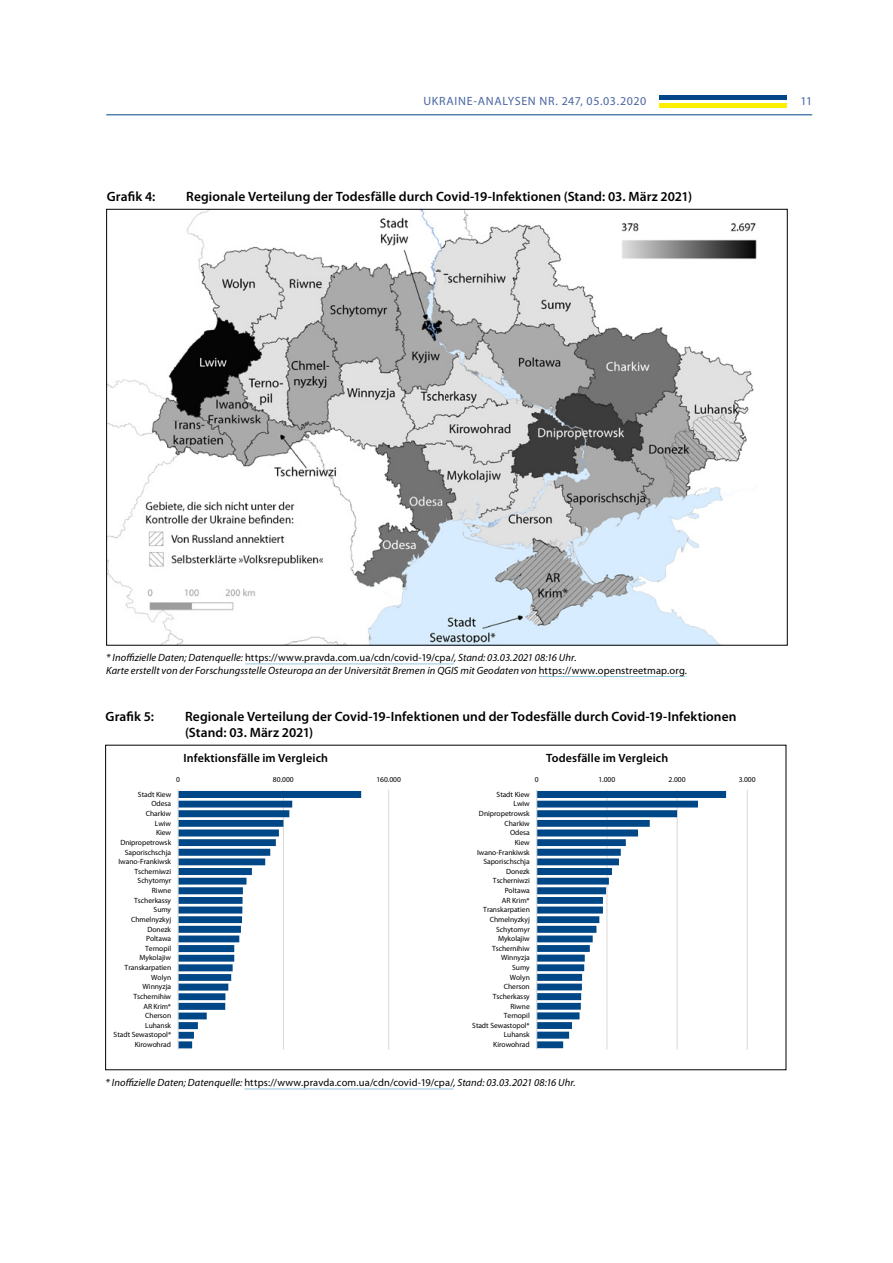
<style>
.page{position:relative;width:893px;height:1263px;background:#fff}
.page>*{position:absolute;margin:0;border:0;box-sizing:border-box;transform-origin:0 0}
.t1{font:600 13.5px/16.2px "Myriad Pro";letter-spacing:.005em;color:#000}
.t2{font:600 12px "Myriad Pro";letter-spacing:.01em;color:#000}
.t3{font:12px "Myriad Pro";letter-spacing:.05em;color:#4a65a1}
.t4{font:italic 10.5px/12.6px "Myriad Pro";letter-spacing:.01em;color:#000}
.t5{font:7.5px/9.6px "Myriad Pro";color:#000;text-align:right}
.s1{font-style:normal}
</style>
<div class="page">
<div style="left:659px;top:103px;width:128px;height:5px;background:#fcf000"></div>
<hr style="left:659px;top:96px;width:128px;height:4px;background:#004688">
<hr style="left:106px;top:114px;width:706px;height:1px;background:#004688">
<img style="left:108px;top:211px;width:649px;height:432px">
<hr style="left:245px;top:664px;width:209px;height:1px;background:#94c7de">
<hr style="left:539px;top:676px;width:146px;height:1px;background:#94c7de">
<hr style="left:283px;top:790px;width:1px;height:260px;background:#d9d9d9">
<hr style="left:388px;top:790px;width:1px;height:260px;background:#d9d9d9">
<svg style="left:179px;top:791px;width:182px;height:257px"></svg>
<hr style="left:177px;top:790px;width:2px;height:260px;background:#d9d9d9">
<hr style="left:607px;top:790px;width:1px;height:259px;background:#d9d9d9">
<hr style="left:677px;top:790px;width:1px;height:259px;background:#d9d9d9">
<hr style="left:747px;top:790px;width:1px;height:259px;background:#d9d9d9">
<svg style="left:537px;top:791px;width:189px;height:257px"></svg>
<hr style="left:536px;top:790px;width:1px;height:259px;background:#d9d9d9">
<hr style="left:244px;top:1089px;width:209px;height:1px;background:#94c7de">
<h2 class="t3" style="left:423px;top:94px;width:224px">UKRAINE-ANALYSEN NR. 247, 05.03.2020</h2>
<h2 class="t3" style="left:800px;top:94px;width:13px">11</h2>
<h1 class="t1" style="left:107px;top:188px;width:50px">Grafik 4:</h1>
<h1 class="t1" style="left:186px;top:188px;width:507px">Regionale Verteilung der Todesfälle durch Covid-19-Infektionen (Stand: 03. März 2021)</h1>
<p class="t4" style="left:106px;top:651px;width:582px">* Inoffizielle Daten; Datenquelle: <span class="s1">https://www.pravda.com.ua/cdn/covid-19/cpa/</span>, Stand: 03.03.2021 08:16 Uhr.<br>Karte erstellt von der Forschungsstelle Osteuropa an der Universität Bremen in QGIS mit Geodaten von <span class="s1">https://www.openstreetmap.org</span>.</p>
<h1 class="t1" style="left:106px;top:708px;width:50px">Grafik 5:</h1>
<h1 class="t1" style="left:185px;top:708px;width:553px">Regionale Verteilung der Covid-19-Infektionen und der Todesfälle durch Covid-19-Infektionen (Stand: 03. März 2021)</h1>
<p class="t5" style="left:176px;top:775px;width:5px">0</p>
<p class="t5" style="left:273px;top:775px;width:22px">80.000</p>
<p class="t5" style="left:376px;top:775px;width:26px">160.000</p>
<p class="t5" style="left:114px;top:789px;width:59px">Stadt Kiew<br>Odesa<br>Charkiw<br>Lwiw<br>Kiew<br>Dnipropetrowsk<br>Saporischschja<br>Iwano-Frankiwsk<br>Tscherniwzi<br>Schytomyr<br>Riwne<br>Tscherkassy<br>Sumy<br>Chmelnyzkyj<br>Donezk<br>Poltawa<br>Ternopil<br>Mykolajiw<br>Transkarpatien<br>Wolyn<br>Winnyzja<br>Tschernihiw<br>AR Krim*<br>Cherson<br>Luhansk<br>Stadt Sewastopol*<br>Kirowohrad</p>
<h2 class="t2" style="left:184px;top:750px;width:146px">Infektionsfälle im Vergleich</h2>
<h2 class="t2" style="left:546px;top:750px;width:124px">Todesfälle im Vergleich</h2>
<p class="t5" style="left:535px;top:775px;width:5px">0</p>
<p class="t5" style="left:598px;top:775px;width:19px">1.000</p>
<p class="t5" style="left:669px;top:775px;width:19px">2.000</p>
<p class="t5" style="left:739px;top:775px;width:19px">3.000</p>
<p class="t5" style="left:472px;top:789px;width:59px">Stadt Kiew<br>Lwiw<br>Dnipropetrowsk<br>Charkiw<br>Odesa<br>Kiew<br>Iwano-Frankiwsk<br>Saporischschja<br>Donezk<br>Tscherniwzi<br>Poltawa<br>AR Krim*<br>Transkarpatien<br>Chmelnyzkyj<br>Schytomyr<br>Mykolajiw<br>Tschernihiw<br>Winnyzja<br>Sumy<br>Wolyn<br>Cherson<br>Tscherkassy<br>Riwne<br>Ternopil<br>Stadt Sewastopol*<br>Luhansk<br>Kirowohrad</p>
<h3 class="t4" style="left:106px;top:1076px;width:472px">* Inoffizielle Daten; Datenquelle: <span class="s1">https://www.pravda.com.ua/cdn/covid-19/cpa/</span>, Stand: 03.03.2021 08:16 Uhr.</h3>
</div>
